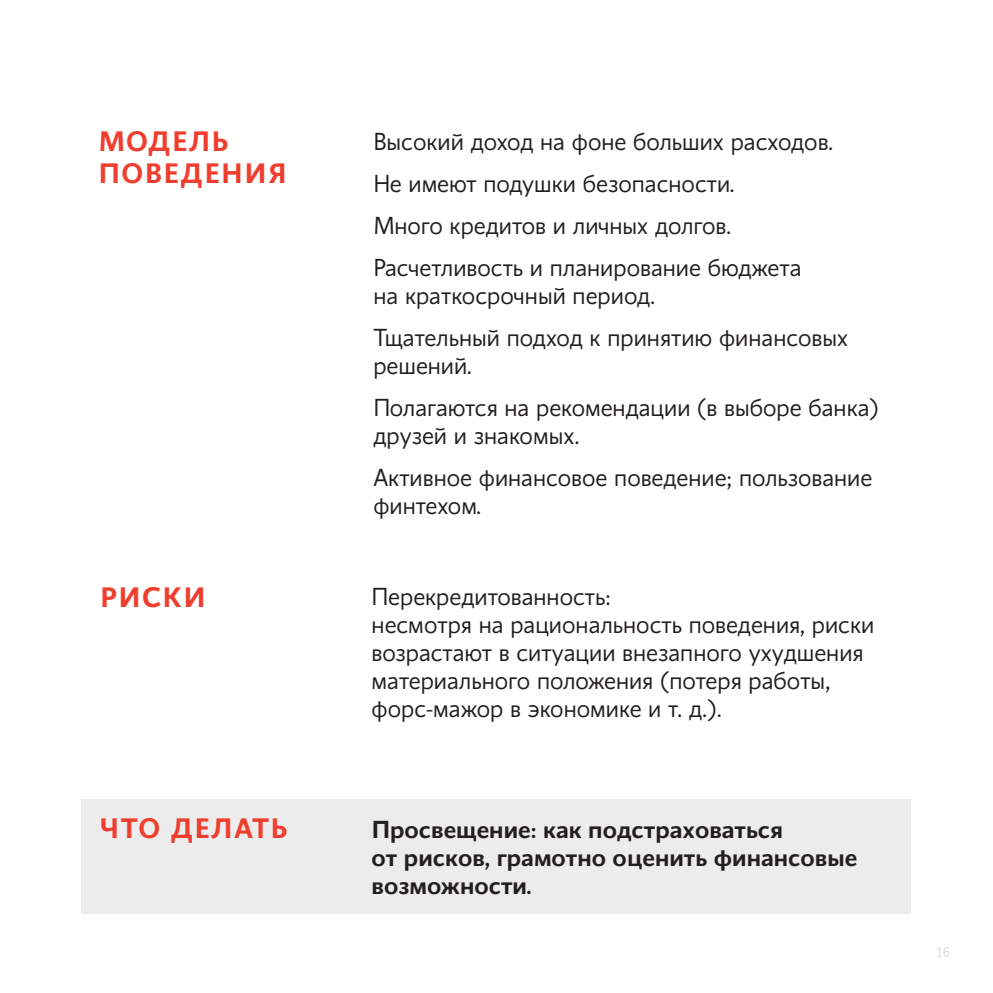
<style>
.page{position:relative;width:993px;height:993px;background:#fff}
.page>*{position:absolute;margin:0;border:0;box-sizing:border-box;transform-origin:0 0}
.t1{font:600 28px/31.5px "Conqueror Sans";letter-spacing:.05em;color:#ef3e2e}
.t2{font:300 24.5px/42px "Conqueror Sans";color:#231f20}
.t3{font:600 24.5px/28px "Conqueror Sans";color:#231f20}
.t4{font:300 14px "Conqueror Sans";color:#dadada}
</style>
<div class="page">
<div style="left:82px;top:799px;width:828px;height:114px;background:#edeced"></div>
<p class="t1" style="left:98px;top:126px;width:190px">МОДЕЛЬ<br>ПОВЕДЕНИЯ</p>
<p class="t2" style="left:373px;top:121px;width:461px">Высокий доход на фоне больших расходов.<br>Не имеют подушки безопасности.<br>Много кредитов и личных долгов.<br>Расчетливость и планирование бюджета</p>
<p class="t2" style="left:373px;top:275px;width:476px">на краткосрочный период.<br>Тщательный подход к принятию финансовых</p>
<p class="t2" style="left:373px;top:345px;width:506px">решений.<br>Полагаются на рекомендации (в выборе банка)</p>
<p class="t2" style="left:373px;top:415px;width:500px">друзей и знакомых.<br>Активное финансовое поведение; пользование</p>
<p class="t2" style="left:373px;top:485px;width:110px">финтехом.</p>
<p class="t1" style="left:100px;top:581px;width:107px">РИСКИ</p>
<p class="t2" style="left:371px;top:583px;width:504px;line-height:28px">Перекредитованность:<br>несмотря на рациональность поведения, риски возрастают в ситуации внезапного ухудшения материального положения (потеря работы, форс-мажор в экономике и т. д.).</p>
<p class="t1" style="left:100px;top:812px;width:189px">ЧТО ДЕЛАТЬ</p>
<p class="t3" style="left:371px;top:816px;width:487px">Просвещение: как подстраховаться<br>от рисков, грамотно оценить финансовые возможности.</p>
<p class="t4" style="left:935px;top:943px;width:15px">16</p>
</div>
